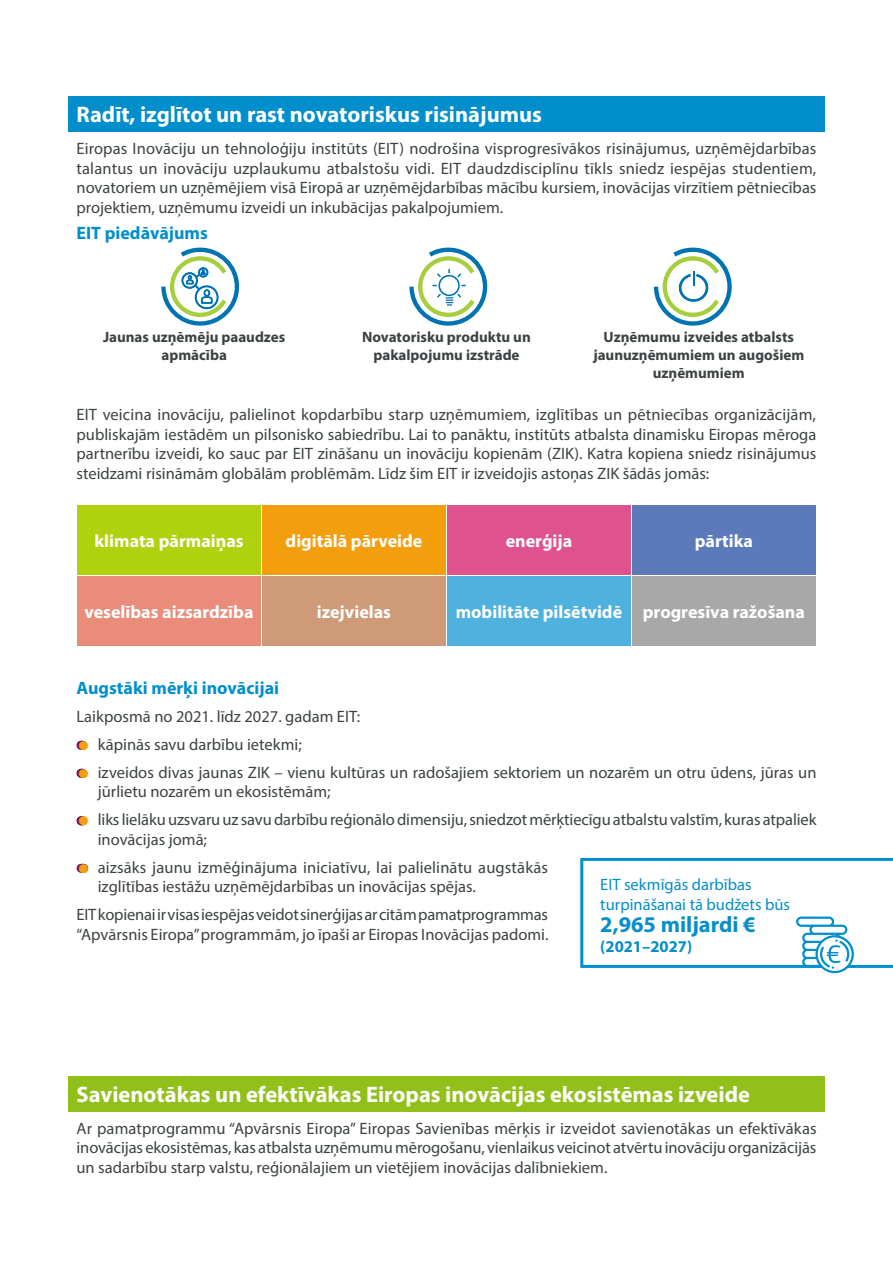
<style>
.page{position:relative;width:893px;height:1263px;background:#fff}
.page>*{position:absolute;margin:0;border:0;box-sizing:border-box;transform-origin:0 0}
.title_2_3{font:700 22.5px "Myriad Pro";color:#fff}
.title_2_2{font:700 22.5px "Myriad Pro";color:#fff}
.fig5{font:700 22.5px "Myriad Pro";color:#068eca}
.fig3{font:700 18px "Myriad Pro";color:#fff}
.title_3{font:700 18px "Myriad Pro";color:#008fcc}
.body{font:16.5px/19.5px "Myriad Pro";color:#3c4243;text-align:justify}
.body_break{font:16.5px/19.5px "Myriad Pro";color:#3c4243}
.fig5-2{font:16.5px/19.8px "Myriad Pro";color:#068eca}
.fig5-3{font:700 16.5px "Myriad Pro";color:#068eca}
.fig2{font:700 15px/18px "Myriad Pro";color:#3c4243;text-align:center}
.s1{font-size:43.2px;color:#f39e0c}
</style>
<div class="page">
<div style="left:68px;top:96px;width:757px;height:36px;background:#008fcc"></div>
<svg style="left:81px;top:864px;width:3px;height:9px"></svg>
<svg style="left:580px;top:858px;width:313px;height:115px"></svg>
<svg style="left:161px;top:248px;width:78px;height:78px"></svg>
<svg style="left:409px;top:248px;width:78px;height:78px"></svg>
<svg style="left:654px;top:248px;width:78px;height:78px"></svg>
<div style="left:68px;top:1076px;width:757px;height:35px;background:#92c01a"></div>
<div style="left:77px;top:576px;width:184px;height:70px;background:#ea8c7a"></div>
<div style="left:77px;top:506px;width:184px;height:69px;background:#b0d10e"></div>
<div style="left:262px;top:576px;width:184px;height:70px;background:#ce9a78"></div>
<div style="left:262px;top:506px;width:184px;height:69px;background:#f39e0c"></div>
<div style="left:447px;top:576px;width:184px;height:70px;background:#4eb1de"></div>
<div style="left:447px;top:506px;width:184px;height:69px;background:#de538e"></div>
<div style="left:632px;top:576px;width:184px;height:70px;background:#a8a8a8"></div>
<div style="left:632px;top:506px;width:184px;height:69px;background:#5c79b9"></div>
<p class="title_2_2" style="left:77px;top:100px;width:467px">Radīt, izglītot un rast novatoriskus risinājumus</p>
<p class="body" style="left:77px;top:139px;width:741px">Eiropas Inovāciju un tehnoloģiju institūts (EIT) nodrošina visprogresīvākos risinājumus, uzņēmējdarbības talantus un inovāciju uzplaukumu atbalstošu vidi. EIT daudzdisciplīnu tīkls sniedz iespējas studentiem, novatoriem un uzņēmējiem visā Eiropā ar uzņēmējdarbības mācību kursiem, inovācijas virzītiem pētniecības projektiem, uzņēmumu izveidi un inkubācijas pakalpojumiem.</p>
<p class="title_3" style="left:77px;top:221px;width:133px">EIT piedāvājums</p>
<p class="fig2" style="left:103px;top:327px;width:184px">Jaunas uzņēmēju paaudzes apmācība</p>
<p class="fig2" style="left:362px;top:327px;width:170px">Novatorisku produktu un pakalpojumu izstrāde</p>
<p class="fig2" style="left:593px;top:327px;width:212px">Uzņēmumu izveides atbalsts jaunuzņēmumiem un augošiem uzņēmumiem</p>
<p class="body_break" style="left:77px;top:405px;width:741px;text-align:justify">EIT veicina inovāciju, palielinot kopdarbību starp uzņēmumiem, izglītības un pētniecības organizācijām, publiskajām iestādēm un pilsonisko sabiedrību. Lai to panāktu, institūts atbalsta dinamisku Eiropas mēroga partnerību izveidi, ko sauc par EIT zināšanu un inovāciju kopienām (ZIK). Katra kopiena sniedz risinājumus steidzami risināmām globālām problēmām. Līdz šim EIT ir izveidojis astoņas ZIK šādās jomās:</p>
<p class="fig3" style="left:94px;top:529px;width:151px">klimata pārmaiņas</p>
<p class="fig3" style="left:85px;top:600px;width:170px">veselības aizsardzība</p>
<p class="fig3" style="left:286px;top:529px;width:138px">digitālā pārveide</p>
<p class="fig3" style="left:317px;top:600px;width:76px">izejvielas</p>
<p class="fig3" style="left:506px;top:529px;width:68px">enerģija</p>
<p class="fig3" style="left:456px;top:600px;width:168px">mobilitāte pilsētvidē</p>
<p class="fig3" style="left:695px;top:529px;width:60px">pārtika</p>
<p class="fig3" style="left:643px;top:600px;width:164px">progresīva ražošana</p>
<p class="title_3" style="left:77px;top:676px;width:204px">Augstāki mērķi inovācijai</p>
<p class="body" style="left:77px;top:706px;width:285px">Laikposmā no 2021. līdz 2027. gadam EIT:</p>
<p class="body_break" style="left:78px;top:734px;width:226px"><span class="s1">•</span> kāpinās savu darbību ietekmi;</p>
<p class="body_break" style="left:98px;top:762px;width:720px;text-indent:-20px"><span class="s1">•</span> izveidos divas jaunas ZIK – vienu kultūras un radošajiem sektoriem un nozarēm un otru ūdens, jūras un jūrlietu nozarēm un ekosistēmām;</p>
<p class="body_break" style="left:98px;top:810px;width:720px;text-indent:-20px"><span class="s1">•</span> liks lielāku uzsvaru uz savu darbību reģionālo dimensiju, sniedzot mērķtiecīgu atbalstu valstīm, kuras atpaliek inovācijas jomā;</p>
<p class="body_break" style="left:98px;top:857px;width:452px;text-indent:-20px"><span class="s1">•</span> aizsāks jaunu izmēģinājuma iniciatīvu, lai palielinātu augstākās izglītības iestāžu uzņēmējdarbības un inovācijas spējas.</p>
<p class="body" style="left:77px;top:905px;width:473px">EIT kopienai ir visas iespējas veidot sinerģijas ar citām pamatprogrammas “Apvārsnis Eiropa” programmām, jo īpaši ar Eiropas Inovācijas padomi.</p>
<p class="fig5-2" style="left:600px;top:874px;width:191px">EIT sekmīgās darbības turpināšanai tā budžets būs</p>
<p class="fig5" style="left:600px;top:910px;width:157px">2,965 miljardi €</p>
<p class="fig5-3" style="left:600px;top:936px;width:93px">(2021–2027)</p>
<p class="title_2_3" style="left:77px;top:1079px;width:675px">Savienotākas un efektīvākas Eiropas inovācijas ekosistēmas izveide</p>
<p class="body" style="left:77px;top:1118px;width:742px">Ar pamatprogrammu “Apvārsnis Eiropa” Eiropas Savienības mērķis ir izveidot savienotākas un efektīvākas inovācijas ekosistēmas, kas atbalsta uzņēmumu mērogošanu, vienlaikus veicinot atvērtu inovāciju organizācijās un sadarbību starp valstu, reģionālajiem un vietējiem inovācijas dalībniekiem.</p>
</div>
